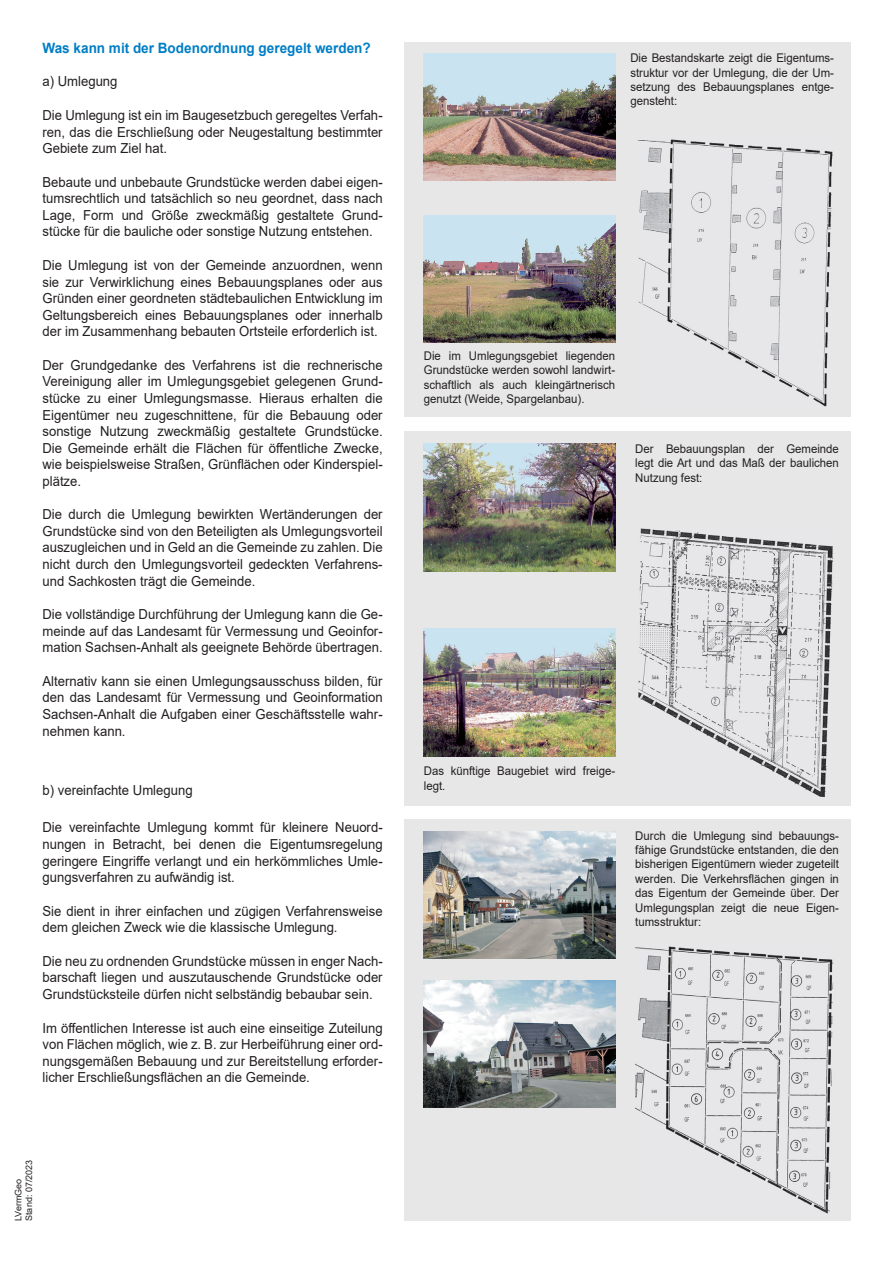
<style>
.page{position:relative;width:893px;height:1263px;background:#fff}
.page>*{position:absolute;margin:0;border:0;box-sizing:border-box;transform-origin:0 0}
.t1{font:700 14.25px "Arial";color:#007ec5;scale:.95 1}
.t2{font:13.8px/16.5px "Arial";color:#231f20;text-align:justify;scale:.95 1}
.t3{font:12px/14.4px "Arial";color:#231f20;text-align:justify;scale:.95 1}
.t4{font:9px/10.8px "Arial";color:#231f20}
</style>
<div class="page">
<div style="left:404px;top:43px;width:446px;height:374px;background:#e7e7e8"></div>
<img style="left:638px;top:139px;width:195px;height:268px">
<img style="left:424px;top:53px;width:191px;height:128px">
<img style="left:424px;top:215px;width:191px;height:128px">
<div style="left:404px;top:432px;width:446px;height:374px;background:#e7e7e8"></div>
<img style="left:638px;top:528px;width:196px;height:269px">
<img style="left:424px;top:443px;width:191px;height:128px">
<img style="left:424px;top:629px;width:191px;height:127px">
<div style="left:404px;top:819px;width:446px;height:402px;background:#e7e7e8"></div>
<img style="left:635px;top:946px;width:199px;height:268px">
<img style="left:424px;top:831px;width:191px;height:128px">
<img style="left:424px;top:980px;width:191px;height:128px">
<p class="t1" style="left:43px;top:38px;width:347px">Was kann mit der Bodenordnung geregelt werden?</p>
<p class="t2" style="left:43px;top:73px;width:80px">a) Umlegung</p>
<p class="t2" style="left:43px;top:107px;width:360px">Die Umlegung ist ein im Baugesetzbuch geregeltes Verfah&shy;ren, das die Erschließung oder Neugestaltung bestimmter Gebiete zum Ziel hat.</p>
<p class="t2" style="left:43px;top:174px;width:360px">Bebaute und unbebaute Grundstücke werden dabei eigen&shy;tumsrechtlich und tatsächlich so neu geordnet, dass nach Lage, Form und Größe zweckmäßig gestaltete Grund&shy;stücke für die bauliche oder sonstige Nutzung entstehen.</p>
<p class="t2" style="left:43px;top:257px;width:360px">Die Umlegung ist von der Gemeinde anzuordnen, wenn sie zur Verwirklichung eines Bebauungsplanes oder aus Gründen einer geordneten städtebaulichen Entwicklung im Geltungsbereich eines Bebauungsplanes oder innerhalb der im Zusammenhang bebauten Ortsteile erforderlich ist.</p>
<p class="t2" style="left:43px;top:357px;width:360px">Der Grundgedanke des Verfahrens ist die rechnerische Vereinigung aller im Umlegungsgebiet gelegenen Grund&shy;stücke zu einer Umlegungsmasse. Hieraus erhalten die Eigentümer neu zugeschnittene, für die Bebauung oder sonstige Nutzung zweckmäßig gestaltete Grundstücke.<br>Die Gemeinde erhält die Flächen für öffentliche Zwecke, wie beispielsweise Straßen, Grünflächen oder Kinderspiel&shy;plätze.</p>
<p class="t2" style="left:43px;top:506px;width:360px">Die durch die Umlegung bewirkten Wertänderungen der Grundstücke sind von den Beteiligten als Umlegungsvorteil auszugleichen und in Geld an die Gemeinde zu zahlen. Die nicht durch den Umlegungsvorteil gedeckten Verfahrens&shy;und Sachkosten trägt die Gemeinde.</p>
<p class="t2" style="left:43px;top:606px;width:360px">Die vollständige Durchführung der Umlegung kann die Ge&shy;meinde auf das Landesamt für Vermessung und Geoinfor&shy;mation Sachsen-Anhalt als geeignete Behörde übertragen.</p>
<p class="t2" style="left:43px;top:673px;width:360px">Alternativ kann sie einen Umlegungsausschuss bilden, für den das Landesamt für Vermessung und Geoinformation Sachsen-Anhalt die Aufgaben einer Geschäftsstelle wahr&shy;nehmen kann.</p>
<p class="t2" style="left:43px;top:781px;width:159px">b) vereinfachte Umlegung</p>
<p class="t2" style="left:43px;top:819px;width:360px">Die vereinfachte Umlegung kommt für kleinere Neuord&shy;nungen in Betracht, bei denen die Eigentumsregelung geringere Eingriffe verlangt und ein herkömmliches Umle&shy;gungsverfahren zu aufwändig ist.</p>
<p class="t2" style="left:43px;top:902px;width:359px">Sie dient in ihrer einfachen und zügigen Verfahrensweise dem gleichen Zweck wie die klassische Umlegung.</p>
<p class="t2" style="left:43px;top:953px;width:360px">Die neu zu ordnenden Grundstücke müssen in enger Nach&shy;barschaft liegen und auszutauschende Grundstücke oder Grundstücksteile dürfen nicht selbständig bebaubar sein.</p>
<p class="t2" style="left:43px;top:1019px;width:360px">Im öffentlichen Interesse ist auch eine einseitige Zuteilung von Flächen möglich, wie z. B. zur Herbeiführung einer ord&shy;nungsgemäßen Bebauung und zur Bereitstellung erforder&shy;licher Erschließungsflächen an die Gemeinde.</p>
<p class="t4" style="left:13px;top:1221px;width:63px;rotate:-90deg">LVermGeo<br>Stand: 07/2023</p>
<p class="t3" style="left:630px;top:51px;width:216px">Die Bestandskarte zeigt die Eigentums&shy;struktur vor der Umlegung, die der Um&shy;setzung des Bebauungsplanes entge&shy;gensteht:</p>
<p class="t3" style="left:424px;top:348px;width:203px">Die im Umlegungsgebiet liegenden Grundstücke werden sowohl landwirt&shy;schaftlich als auch kleingärtnerisch genutzt (Weide, Spargelanbau).</p>
<p class="t3" style="left:635px;top:441px;width:216px">Der Bebauungsplan der Gemeinde legt die Art und das Maß der baulichen Nutzung fest:</p>
<p class="t3" style="left:424px;top:764px;width:203px">Das künftige Baugebiet wird freige&shy;legt.</p>
<p class="t3" style="left:635px;top:828px;width:216px">Durch die Umlegung sind bebauungs&shy;fähige Grundstücke entstanden, die den bisherigen Eigentümern wieder zugeteilt werden. Die Verkehrsflächen gingen in das Eigentum der Gemeinde über. Der Umlegungsplan zeigt die neue Eigen&shy;tumsstruktur:</p>
</div>
